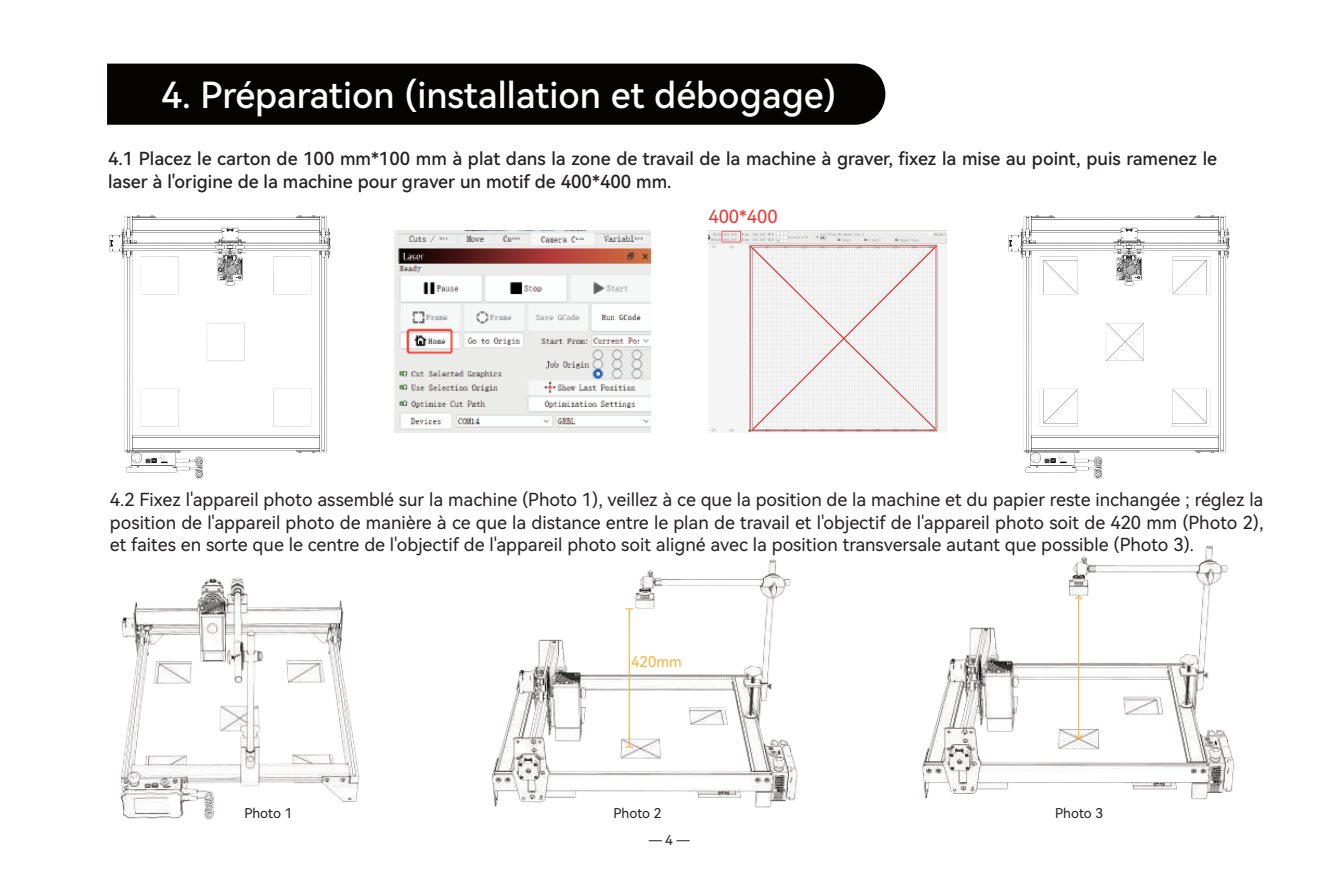
<style>
.page{position:relative;width:1340px;height:893px;background:#fff}
.page>*{position:absolute;margin:0;border:0;box-sizing:border-box;transform-origin:0 0}
.t1{font:36px "Harmony OS Sans SC Medium";color:#fff}
.t2{font:18px/22.5px "Harmony OS Sans SC";color:#231f20;text-align:justify}
.t3{font:18px/22.5px "Harmony OS Sans SC Medium";color:#231f20}
.t4{font:18px "Harmony OS Sans SC";color:#ee322d}
.t5{font:14.85px "Harmony OS Sans SC";color:#fbb03f}
.t6{font:13.5px "Harmony OS Sans SC";color:#231f20}
</style>
<div class="page">
<div style="left:107px;top:64px;width:778px;height:61px;background:#050403"></div>
<img style="left:394px;top:230px;width:256px;height:203px">
<img style="left:708px;top:230px;width:238px;height:203px">
<img style="left:1008px;top:215px;width:222px;height:265px">
<img style="left:109px;top:215px;width:222px;height:265px">
<img style="left:121px;top:577px;width:239px;height:243px">
<img style="left:491px;top:559px;width:307px;height:249px">
<hr style="left:628px;top:609px;width:2px;height:138px;background:#fbb03f">
<img style="left:922px;top:545px;width:313px;height:255px">
<hr style="left:1078px;top:596px;width:1px;height:143px;background:#fbb03f">
<svg style="left:1073px;top:594px;width:10px;height:7px"></svg>
<svg style="left:1073px;top:733px;width:10px;height:7px"></svg>
<svg style="left:648px;top:840px;width:14px;height:1px"></svg>
<svg style="left:676px;top:840px;width:13px;height:1px"></svg>
<svg style="left:750px;top:245px;width:187px;height:186px"></svg>
<h1 class="t1" style="left:161px;top:70px;width:676px">4. Préparation (installation et débogage)</h1>
<p class="t3" style="left:108px;top:147px;width:1110px">4.1 Placez le carton de 100 mm*100 mm à plat dans la zone de travail de la machine à graver, fixez la mise au point, puis ramenez le laser à l'origine de la machine pour graver un motif de 400*400 mm.</p>
<p class="t4" style="left:708px;top:203px;width:71px">400*400</p>
<p class="t2" style="left:110px;top:488px;width:1154px">4.2 Fixez l'appareil photo assemblé sur la machine (Photo 1), veillez à ce que la position de la machine et du papier reste inchangée ; réglez la position de l'appareil photo de manière à ce que la distance entre le plan de travail et l'objectif de l'appareil photo soit de 420 mm (Photo 2), et faites en sorte que le centre de l'objectif de l'appareil photo soit aligné avec la position transversale autant que possible (Photo 3).</p>
<p class="t5" style="left:631px;top:651px;width:52px">420mm</p>
<p class="t6" style="left:244px;top:804px;width:49px">Photo 1</p>
<p class="t6" style="left:613px;top:804px;width:49px">Photo 2</p>
<p class="t6" style="left:1055px;top:804px;width:49px">Photo 3</p>
<p class="t6" style="left:665px;top:830px;width:9px">4</p>
</div>
